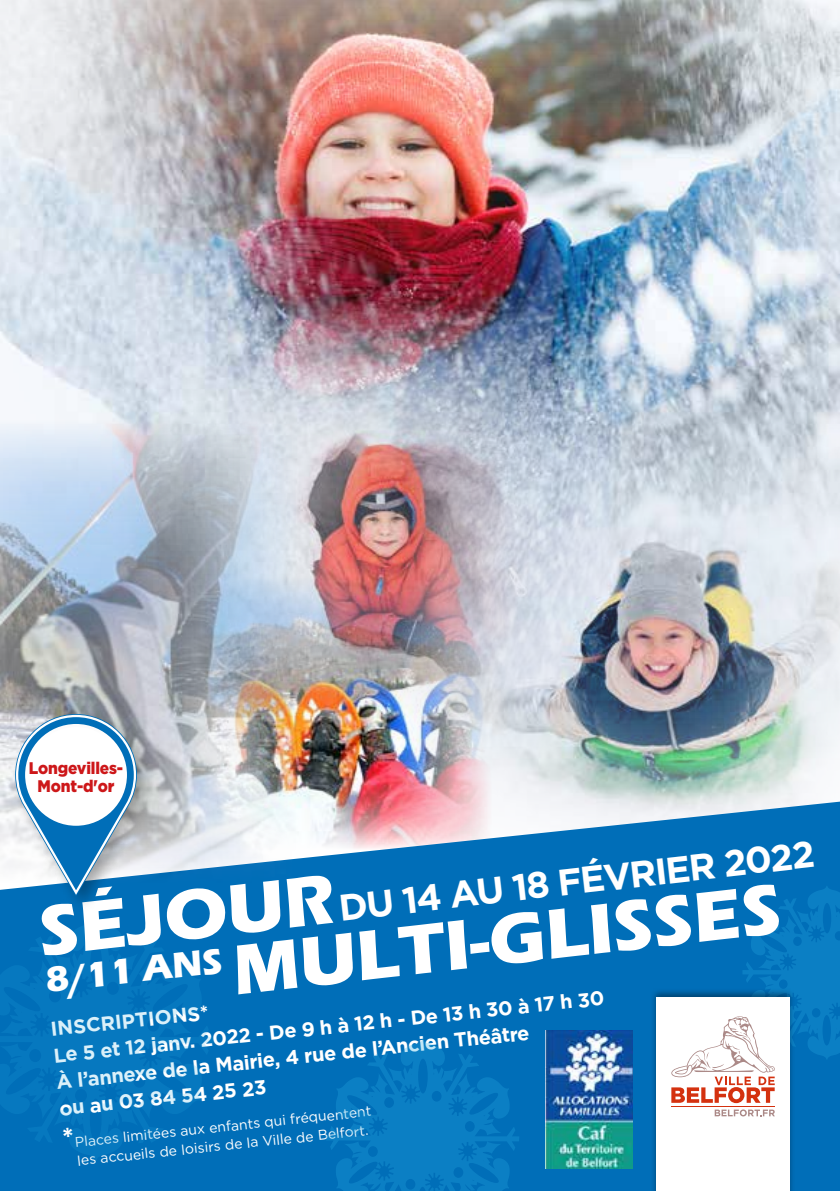
<style>
.page{position:relative;width:840px;height:1191px;background:#fff}
.page>*{position:absolute;margin:0;border:0;box-sizing:border-box;transform-origin:0 0}
.t1{font:700 73px "Eras ITC";color:#fff}
.t2{font:700 37px "Gotham";color:#fff}
.t3{font:700 36.8px "Eras ITC";color:#fff}
.t4{font:700 20px/26.6px "Gotham";color:#fff}
.t5{font:900 16.8px/18px "Gotham";letter-spacing:-.01em;color:#cd1719;text-align:center;scale:.92 1}
.t6{font:14px/18.8px "Gotham";color:#fff;text-align:center}
.s1{font-family:"Eras ITC";font-size:73px}
.s2{font-weight:700;font-size:28px}
</style>
<div class="page">
<img style="left:0;top:0;width:839px;height:421px">
<img style="left:295px;top:717px;width:108px;height:84px">
<img style="left:220px;top:294px;width:335px;height:423px">
<img style="left:403px;top:391px;width:436px;height:410px">
<svg style="left:0;top:801px;width:839px;height:390px;fill:#006eb8"></svg>
<div style="left:213px;top:933px;width:416px;height:227px;background:#006eb8"></div>
<div style="left:0;top:918px;width:213px;height:242px;background:#0575bd"></div>
<svg style="left:326px;top:1039px;width:193px;height:152px"></svg>
<img style="left:545px;top:1030px;width:87px;height:138px">
<div style="left:649px;top:988px;width:146px;height:203px;background:#000;opacity:.4"></div>
<div style="left:655px;top:997px;width:133px;height:194px;background:#fff"></div>
<hr style="left:671px;top:1105px;width:103px;height:1px;background:#d4310f">
<svg style="left:671px;top:885px;width:168px;height:218px"></svg>
<svg style="left:714px;top:1109px;width:60px;height:7px"></svg>
<img style="left:0;top:421px;width:295px;height:462px">
<div style="left:9px;top:707px;width:147px;height:206px;background:#000;opacity:.3"></div>
<svg style="left:15px;top:713px;width:122px;height:184px"></svg>
<svg style="left:25px;top:724px;width:102px;height:101px"></svg>
<div style="left:28px;top:727px;width:96px;height:95px;background:#fff;border-radius:48px"></div>
<p class="t5" style="left:29px;top:759px;width:104px">Longevilles-<br>Mont-d'or</p>
<h2 class="t2" style="left:38px;top:922px;width:780px;rotate:-7deg"><span class="s1">SÉJOUR</span>DU 14 AU 18 FÉVRIER 2022</h2>
<h1 class="t1" style="left:228px;top:931px;width:553px;rotate:-7deg">MULTI-GLISSES</h1>
<h3 class="t3" style="left:43px;top:958px;width:179px;rotate:-6deg">8/11 ANS</h3>
<p class="t4" style="left:49px;top:1015px;width:554px;rotate:-6deg">INSCRIPTIONS*<br>Le 5 et 12 janv. 2022 - De 9 h à 12 h - De 13 h 30 à 17 h 30<br>À l’annexe de la Mairie, 4 rue de l’Ancien Théâtre<br>ou au 03 84 54 25 23</p>
<p class="t6" style="left:62px;top:1133px;width:311px;rotate:-6deg"><span class="s2">*</span>Places limitées aux enfants qui fréquentent les accueils de loisirs de la Ville de Belfort.</p>
</div>
